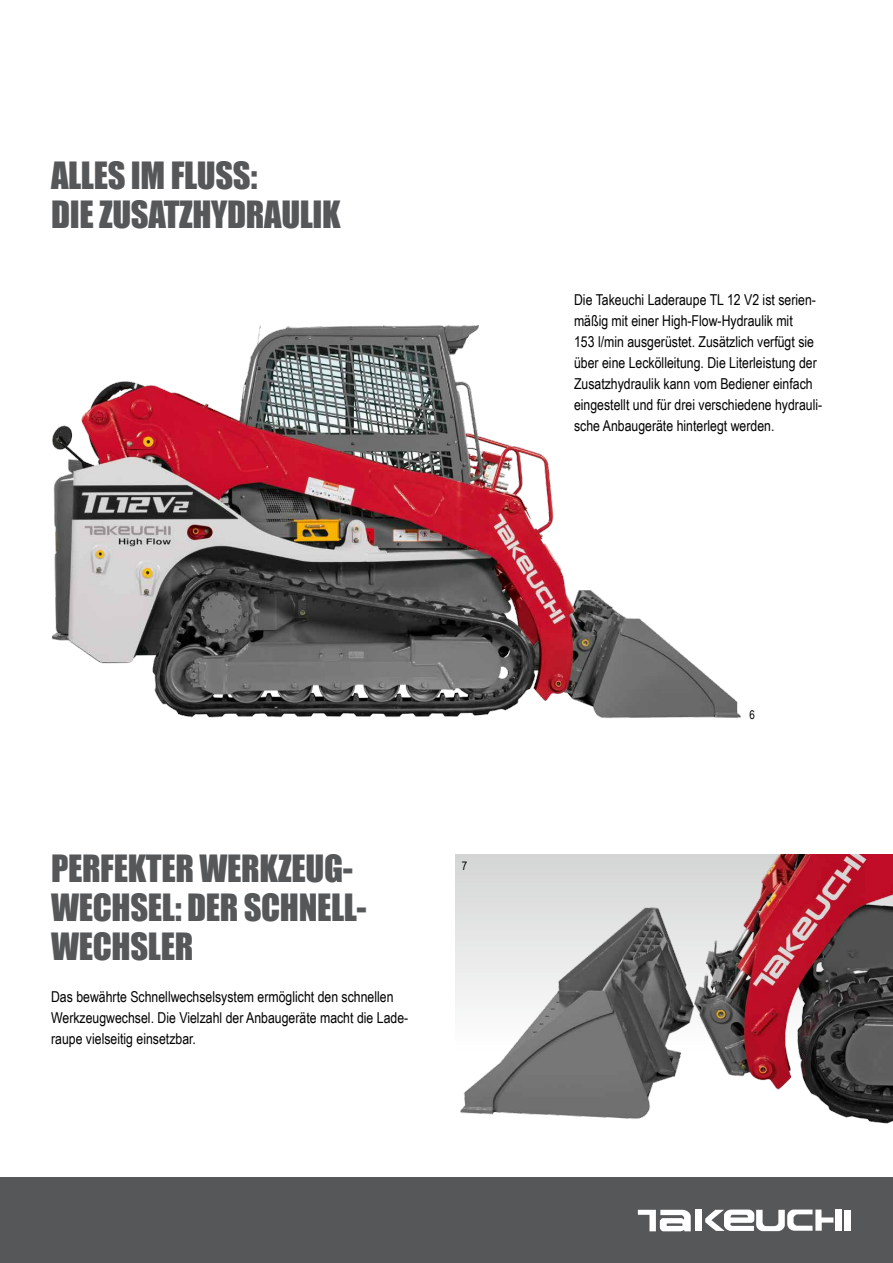
<style>
.page{position:relative;width:893px;height:1263px;background:#fff}
.page>*{position:absolute;margin:0;border:0;box-sizing:border-box;transform-origin:0 0}
.t1{font:34.5px/39px "Impact";letter-spacing:-.01em;color:#555759}
.t2{font:15px/21px "Arial Narrow";color:#000}
.t3{font:12px "Arial Narrow";color:#000}
</style>
<div class="page">
<div style="left:0;top:1178px;width:893px;height:85px;background:#555759"></div>
<div style="left:695px;top:1209px;width:6px;height:22px;background:#fff"></div>
<div style="left:836px;top:1209px;width:6px;height:22px;background:#fff"></div>
<div style="left:844px;top:1209px;width:6px;height:21px;background:#fff"></div>
<svg style="left:638px;top:1210px;width:53px;height:21px"></svg>
<svg style="left:705px;top:1209px;width:128px;height:22px"></svg>
<img style="left:51px;top:325px;width:690px;height:394px">
<img style="left:455px;top:855px;width:438px;height:269px">
<h1 class="t1" style="left:51px;top:155px;width:291px">ALLES IM FLUSS:<br>DIE ZUSATZHYDRAULIK</h1>
<p class="t2" style="left:574px;top:289px;width:250px">Die Takeuchi Laderaupe TL 12 V2 ist serien&shy;mäßig mit einer High-Flow-Hydraulik mit<br>153 l/min ausgerüstet. Zusätzlich verfügt sie über eine Leckölleitung. Die Literleistung der Zusatzhydraulik kann vom Bediener einfach eingestellt und für drei verschiedene hydrauli&shy;sche Anbaugeräte hinterlegt werden.</p>
<h1 class="t1" style="left:51px;top:848px;width:317px">PERFEKTER WERKZEUG-<br>WECHSEL: DER SCHNELL-<br>WECHSLER</h1>
<p class="t2" style="left:51px;top:986px;width:359px">Das bewährte Schnellwechselsystem ermöglicht den schnellen<br>Werkzeugwechsel. Die Vielzahl der Anbaugeräte macht die Lade&shy;raupe vielseitig einsetzbar.</p>
<p class="t3" style="left:462px;top:857px;width:7px">7</p>
<p class="t3" style="left:750px;top:706px;width:7px">6</p>
</div>
